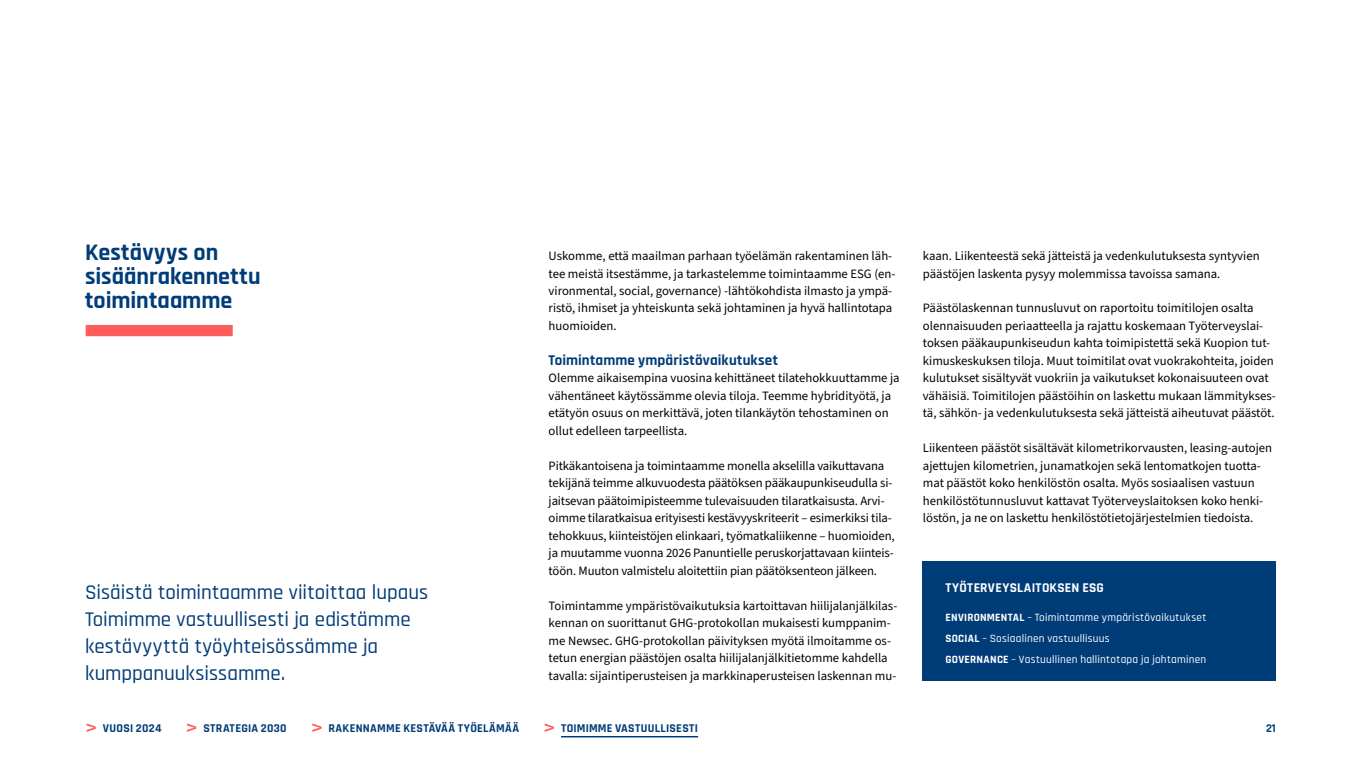
<style>
.page{position:relative;width:1361px;height:766px;background:#fff}
.page>*{position:absolute;margin:0;border:0;box-sizing:border-box;transform-origin:0 0}
.t1{font:700 24px/24px "Rajdhani";color:#003c78}
.t2{font:500 21px/27px "Rajdhani";color:#003c78}
.t3{font:700 15px "Rajdhani";letter-spacing:.01em;color:#003c78}
.t4{font:700 13.5px "Rajdhani";letter-spacing:.02em;color:#fff}
.t5{font:12.75px/17.5px "Source Sans 3";color:#000}
.t6{font:700 12px "Rajdhani";letter-spacing:.025em;color:#003c78}
.t7{font:700 12px "Rajdhani";color:#004177}
.t8{font:500 11.25px/21px "Rajdhani";letter-spacing:.02em;color:#fff}
.s1{font-weight:700}
.s2{font-weight:600;font-size:22.5px;color:#ff5c5c}
</style>
<div class="page">
<hr style="left:561px;top:735px;width:137px;height:2px;background:#003c78">
<div style="left:86px;top:325px;width:147px;height:11px;background:#ff5c5c"></div>
<div style="left:923px;top:561px;width:353px;height:119px;background:#003c78"></div>
<h1 class="t1" style="left:85px;top:241px;width:177px">Kestävyys on sisäänrakennettu toimintaamme</h1>
<p class="t5" style="left:549px;top:247px;width:348px">Uskomme, että maailman parhaan työelämän rakentaminen läh&shy;tee meistä itsestämme, ja tarkastelemme toimintaamme ESG (en&shy;vironmental, social, governance) -lähtökohdista ilmasto ja ympä&shy;ristö, ihmiset ja yhteiskunta sekä johtaminen ja hyvä hallintotapa huomioiden.</p>
<p class="t3" style="left:549px;top:351px;width:231px">Toimintamme ympäristövaikutukset</p>
<p class="t5" style="left:549px;top:369px;width:352px">Olemme aikaisempina vuosina kehittäneet tilatehokkuuttamme ja vähentäneet käytössämme olevia tiloja. Teemme hybridityötä, ja etätyön osuus on merkittävä, joten tilankäytön tehostaminen on ollut edelleen tarpeellista.</p>
<p class="t5" style="left:549px;top:457px;width:348px">Pitkäkantoisena ja toimintaamme monella akselilla vaikuttavana tekijänä teimme alkuvuodesta päätöksen pääkaupunkiseudulla si&shy;jaitsevan päätoimipisteemme tulevaisuuden tilaratkaisusta. Arvi&shy;oimme tilaratkaisua erityisesti kestävyyskriteerit – esimerkiksi tila&shy;tehokkuus, kiinteistöjen elinkaari, työmatkaliikenne – huomioiden, ja muutamme vuonna 2026 Panuntielle peruskorjattavaan kiinteis&shy;töön. Muuton valmistelu aloitettiin pian päätöksenteon jälkeen.</p>
<p class="t5" style="left:549px;top:596px;width:350px">Toimintamme ympäristövaikutuksia kartoittavan hiilijalanjälkilas&shy;kennan on suorittanut GHG-protokollan mukaisesti kumppanim&shy;me Newsec. GHG-protokollan päivityksen myötä ilmoitamme os&shy;tetun energian päästöjen osalta hiilijalanjälkitietomme kahdella tavalla: sijaintiperusteisen ja markkinaperusteisen laskennan mu-</p>
<h2 class="t2" style="left:85px;top:579px;width:345px">Sisäistä toimintaamme viitoittaa lupaus Toimimme vastuullisesti ja edistämme kestävyyttä työyhteisössämme ja kumppanuuksissamme.</h2>
<p class="t5" style="left:923px;top:247px;width:338px">kaan. Liikenteestä sekä jätteistä ja vedenkulutuksesta syntyvien päästöjen laskenta pysyy molemmissa tavoissa samana.</p>
<p class="t5" style="left:923px;top:299px;width:354px">Päästölaskennan tunnusluvut on raportoitu toimitilojen osalta olennaisuuden periaatteella ja rajattu koskemaan Työterveyslai&shy;toksen pääkaupunkiseudun kahta toimipistettä sekä Kuopion tut&shy;kimuskeskuksen tiloja. Muut toimitilat ovat vuokrakohteita, joiden kulutukset sisältyvät vuokriin ja vaikutukset kokonaisuuteen ovat vähäisiä. Toimitilojen päästöihin on laskettu mukaan lämmitykses&shy;tä, sähkön- ja vedenkulutuksesta sekä jätteistä aiheutuvat päästöt.</p>
<p class="t5" style="left:923px;top:439px;width:351px">Liikenteen päästöt sisältävät kilometrikorvausten, leasing--autojen ajettujen kilometrien, junamatkojen sekä lentomatkojen tuotta&shy;mat päästöt koko henkilöstön osalta. Myös sosiaalisen vastuun henkilöstötunnusluvut kattavat Työterveyslaitoksen koko henki&shy;löstön, ja ne on laskettu henkilöstötietojärjestelmien tiedoista.</p>
<p class="t4" style="left:945px;top:579px;width:160px">TYÖTERVEYSLAITOKSEN ESG</p>
<p class="t8" style="left:945px;top:607px;width:262px"><span class="s1">ENVIRONMENTAL</span> – Toimintamme ympäristövaikutukset<br><span class="s1">SOCIAL</span> – Sosiaalinen vastuullisuus<br><span class="s1">GOVERNANCE</span> – Vastuullinen hallintotapa ja johtaminen</p>
<p class="t6" style="left:85px;top:720px;width:614px"><span class="s2">&gt;</span> VUOSI 2024 <span class="s2">&gt;</span> STRATEGIA 2030 <span class="s2">&gt;</span> RAKENNAMME KESTÄVÄÄ TYÖELÄMÄÄ <span class="s2">&gt;</span> TOIMIMME VASTUULLISESTI</p>
<p class="t7" style="left:1266px;top:720px;width:11px">21</p>
</div>
